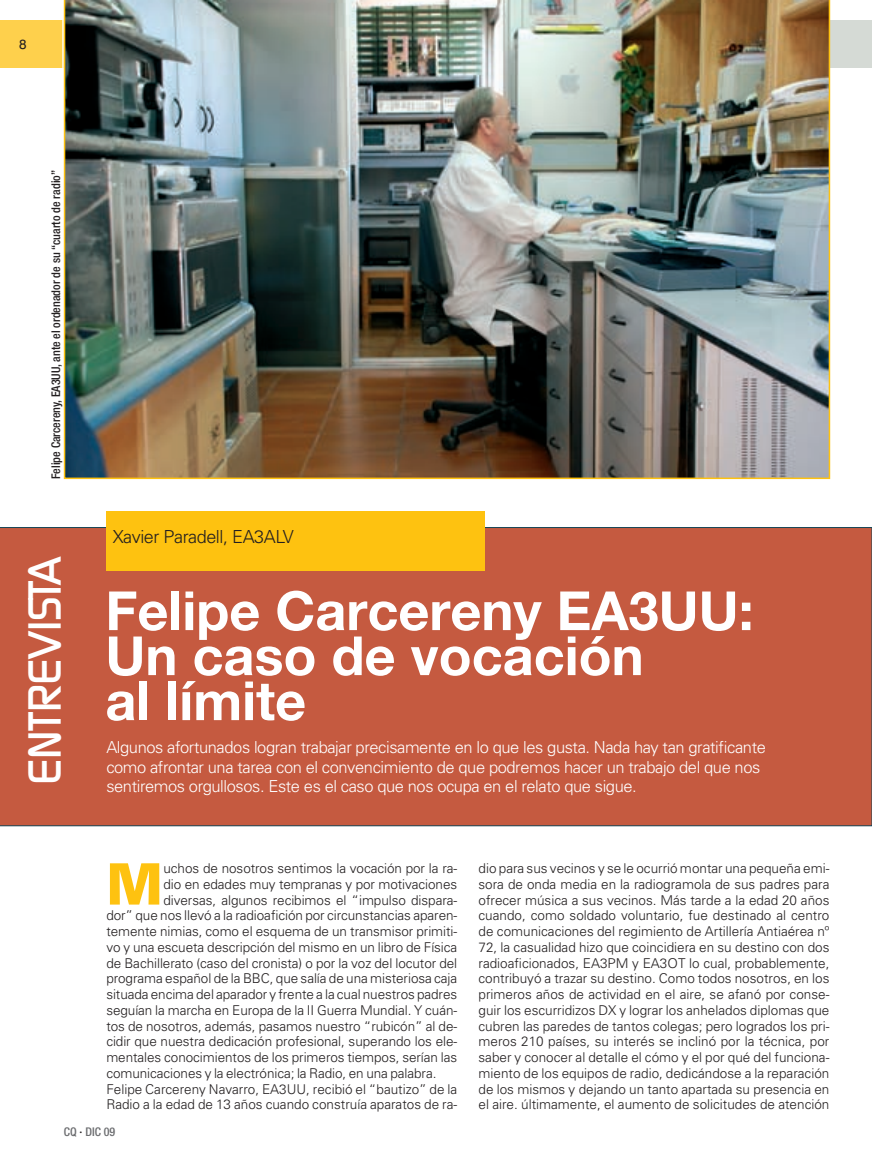
<style>
.page{position:relative;width:872px;height:1170px;background:#fff}
.page>*{position:absolute;margin:0;border:0;box-sizing:border-box;transform-origin:0 0}
.t1{font:900 57.15px "Univers";color:#fec210}
.t2{font:700 54px/45px "Helvetica Neue";color:#fff}
.t3{font:500 45px "Digital";letter-spacing:-.01em;color:#fff}
.t4{font:300 18px "Univers";letter-spacing:-.025em;color:#231f20}
.t5{font:300 16.5px/19.5px "Univers";letter-spacing:-.025em;color:#fff}
.t6{font:300 13.5px/15.8px "Univers";letter-spacing:-.005em;color:#231f20;text-align:justify}
.t7{font:13.5px "Swiss 721 BT";color:#231f20}
.t8{font:500 condensed 12px "Helvetica Neue";color:#231f20}
.t9{font:500 condensed 12px "Helvetica Neue";color:#6c6d70}
.s1{color:#231f20}
</style>
<div class="page">
<div style="left:0;top:20px;width:872px;height:48px;background:#d5dad5"></div>
<div style="left:0;top:20px;width:64px;height:48px;background:#fed04c"></div>
<hr style="left:62px;top:13px;width:2px;height:55px;background:#fff">
<div style="left:0;top:527px;width:872px;height:298px;background:#c55a40"></div>
<div style="left:106px;top:510px;width:378px;height:60px;background:#fec210"></div>
<img style="left:64px;top:0;width:766px;height:479px">
<p class="t7" style="left:19px;top:36px;width:9px">8</p>
<p class="t8" style="left:49px;top:479px;width:310px;rotate:-90deg">Felipe Carcereny, EA3UU, ante el ordenador de su “cuarto de radio”</p>
<h3 class="t3" style="left:19px;top:784px;width:230px;rotate:-90deg">ENTREVISTA</h3>
<h3 class="t4" style="left:113px;top:525px;width:183px">Xavier Paradell, EA3ALV</h3>
<h2 class="t2" style="left:105px;top:587px;width:649px">Felipe Carcereny EA3UU:<br>Un caso de vocación<br>al límite</h2>
<p class="t5" style="left:106px;top:737px;width:661px">Algunos afortunados logran trabajar precisamente en lo que les gusta. Nada hay tan gratificante como afrontar una tarea con el convencimiento de que podremos hacer un trabajo del que nos</p>
<p class="t5" style="left:106px;top:776px;width:532px">sentiremos orgullosos. Este es el caso que nos ocupa en el relato que sigue.</p>
<h1 class="t1" style="left:106px;top:848px;width:59px">M</h1>
<p class="t6" style="left:163px;top:860px;width:295px">uchos de nosotros sentimos la vocación por la ra-</p>
<p class="t6" style="left:163px;top:876px;width:295px">dio en edades muy tempranas y por motivaciones</p>
<p class="t6" style="left:163px;top:891px;width:295px">diversas, algunos recibimos el “impulso dispara-</p>
<p class="t6" style="left:106px;top:907px;width:352px">dor” que nos llevó a la radioafición por circunstancias aparen-</p>
<p class="t6" style="left:106px;top:923px;width:352px">temente nimias, como el esquema de un transmisor primiti-</p>
<p class="t6" style="left:106px;top:939px;width:352px">vo y una escueta descripción del mismo en un libro de Física</p>
<p class="t6" style="left:106px;top:954px;width:352px">de Bachillerato (caso del cronista) o por la voz del locutor del</p>
<p class="t6" style="left:106px;top:970px;width:352px">programa español de la BBC, que salía de una misteriosa caja</p>
<p class="t6" style="left:106px;top:986px;width:352px">situada encima del aparador y frente a la cual nuestros padres</p>
<p class="t6" style="left:106px;top:1002px;width:352px">seguían la marcha en Europa de la II Guerra Mundial. Y cuán-</p>
<p class="t6" style="left:106px;top:1017px;width:352px">tos de nosotros, además, pasamos nuestro “rubicón” al de-</p>
<p class="t6" style="left:106px;top:1033px;width:352px">cidir que nuestra dedicación profesional, superando los ele-</p>
<p class="t6" style="left:106px;top:1049px;width:352px">mentales conocimientos de los primeros tiempos, serían las</p>
<p class="t6" style="left:106px;top:1065px;width:332px">comunicaciones y la electrónica; la Radio, en una palabra.</p>
<p class="t6" style="left:106px;top:1080px;width:352px">Felipe Carcereny Navarro, EA3UU, recibió el “bautizo” de la</p>
<p class="t6" style="left:106px;top:1096px;width:352px">Radio a la edad de 13 años cuando construía aparatos de ra-</p>
<p class="t6" style="left:478px;top:860px;width:352px">dio para sus vecinos y se le ocurrió montar una pequeña emi&shy;sora de onda media en la radiogramola de sus padres para ofrecer música a sus vecinos. Más tarde a la edad 20 años cuando, como soldado voluntario, fue destinado al centro de comunicaciones del regimiento de Artillería Antiaérea nº 72, la casualidad hizo que coincidiera en su destino con dos radioaficionados, EA3PM y EA3OT lo cual, probablemente, contribuyó a trazar su destino. Como todos nosotros, en los primeros años de actividad en el aire, se afanó por conse&shy;guir los escurridizos DX y lograr los anhelados diplomas que cubren las paredes de tantos colegas; pero logrados los pri&shy;meros 210 países, su interés se inclinó por la técnica, por saber y conocer al detalle el cómo y el por qué del funciona&shy;miento de los equipos de radio, dedicándose a la reparación de los mismos y dejando un tanto apartada su presencia en el aire. últimamente, el aumento de solicitudes de atención</p>
<p class="t9" style="left:64px;top:1124px;width:53px">CQ <span class="s1">·</span> DIC 09</p>
</div>
